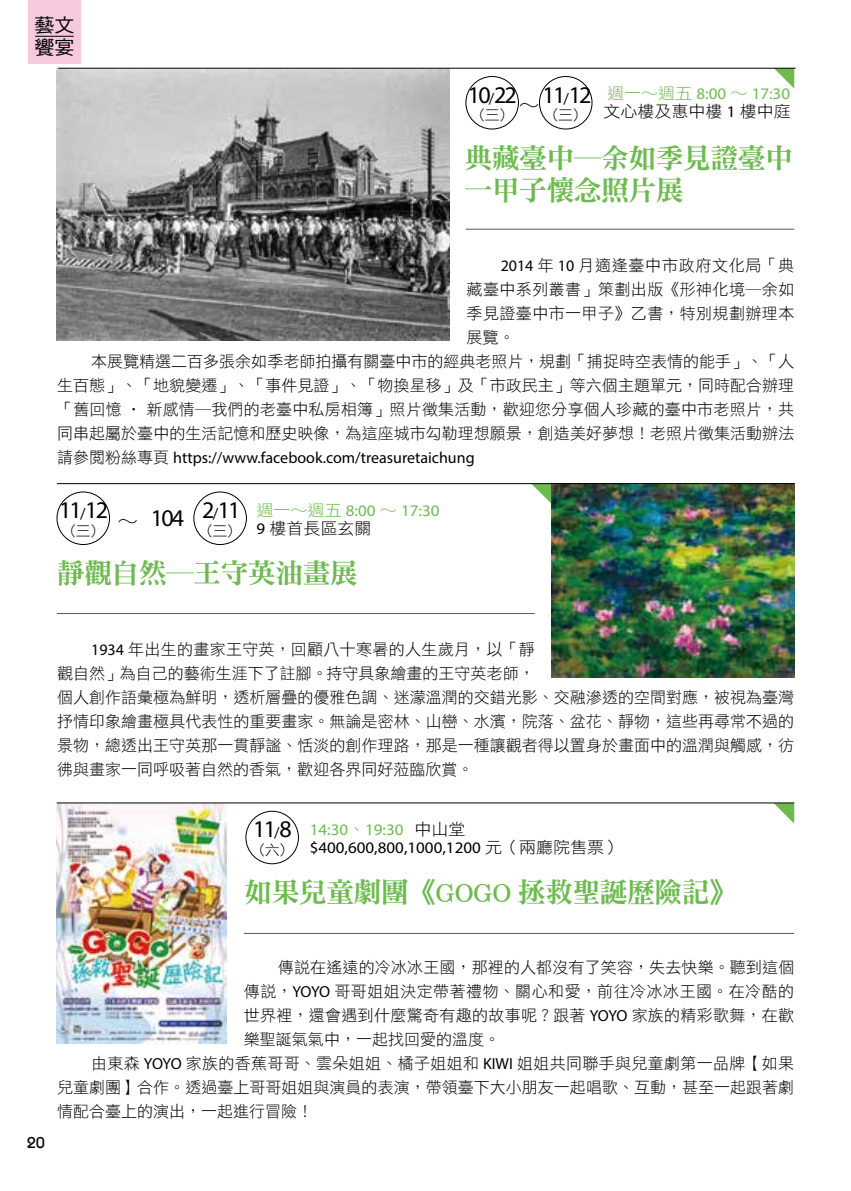
<style>
.page{position:relative;width:851px;height:1191px;background:#fff}
.page>*{position:absolute;margin:0;border:0;box-sizing:border-box;transform-origin:0 0}
.t1{font:28px/32px "DF Ming Std W9";letter-spacing:-.025em;color:#6dbb4f}
.t2{font:24px "Myriad Pro";letter-spacing:-.075em;color:#000}
.t3{font:19px/22px "DF Hei Std W5";color:#000;scale:1.05 1}
.t4{font:19px "DF Hei Std W3";color:#000;scale:1.05 1}
.t5{font:16.2px/18px "Myriad Pro";color:#000;scale:1.05 1}
.t6{font:16.2px "Myriad Pro";color:#6dbb4f;scale:1.05 1}
.t7{font:16.2px "DF Hei Std W3";color:#000;scale:1.05 1}
.t8{font:16px/24px "DF Hei Std W3";color:#000}
.t9{font:16px "DF Hei Std W3";letter-spacing:.02em;color:#000}
.t10{font:16px "Myriad Pro";color:#000}
.t11{font:16px "DF Hei Std W3";letter-spacing:.025em;color:#000}
.t12{font:16px "DF Hei Std W3";letter-spacing:.03em;color:#000}
.t13{font:16px "DF Hei Std W3";letter-spacing:.045em;color:#000}
.t14{font:15.6px "Bauhaus";color:#000}
.t15{font:14.2px "DF Hei Std W3";color:#000;scale:1.05 1}
.s1{font-size:16px}
.s2{font-family:"DF Hei Std W3"}
.s3{font-family:"Myriad Pro"}
.s4{color:#6dbb4f}
.s5{font-family:"DF Hei Std W3";color:#6dbb4f}
</style>
<div class="page">
<svg style="left:531px;top:484px;width:20px;height:19px"></svg>
<img style="left:551px;top:484px;width:243px;height:194px">
<hr style="left:57px;top:613px;width:477px;height:1px;background:#595757">
<hr style="left:57px;top:483px;width:737px;height:1px;background:#000">
<div style="left:57px;top:492px;width:53px;height:53px;border:1px solid #000;border-radius:50%"></div>
<div style="left:193px;top:492px;width:53px;height:53px;border:1px solid #000;border-radius:50%"></div>
<img style="left:57px;top:803px;width:170px;height:240px">
<hr style="left:244px;top:933px;width:550px;height:1px;background:#595757">
<svg style="left:773px;top:803px;width:21px;height:20px"></svg>
<div style="left:245px;top:811px;width:54px;height:53px;border:1px solid #000;border-radius:50%"></div>
<img style="left:57px;top:68px;width:392px;height:273px">
<hr style="left:466px;top:229px;width:328px;height:1px;background:#595757">
<svg style="left:774px;top:69px;width:20px;height:20px"></svg>
<hr style="left:58px;top:68px;width:737px;height:1px;background:#000">
<div style="left:465px;top:76px;width:53px;height:53px;border:1px solid #000;border-radius:50%"></div>
<div style="left:539px;top:76px;width:53px;height:53px;border:1px solid #000;border-radius:50%"></div>
<hr style="left:57px;top:802px;width:737px;height:1px;background:#000">
<div style="left:28px;top:0;width:53px;height:63px;background:#f7c9dd"></div>
<hr style="left:35px;top:36px;width:39px;height:1px;background:#000">
<p class="t3" style="left:34px;top:14px;width:40px">藝文饗宴</p>
<h2 class="t2" style="left:468px;top:80px;width:125px">10<span class="s1">/</span>22 11<span class="s1">/</span>12</h2>
<p class="t15" style="left:472px;top:107px;width:39px">（三）</p>
<p class="t15" style="left:546px;top:107px;width:39px">（三）</p>
<p class="t4" style="left:519px;top:95px;width:21px">～</p>
<p class="t6" style="left:607px;top:84px;width:176px"><span class="s2">週一～週五</span> 8:00 <span class="s2">～</span> 17:30</p>
<p class="t7" style="left:603px;top:102px;width:180px">文心樓及惠中樓 <span class="s3">1</span> 樓中庭</p>
<h1 class="t1" style="left:464px;top:141px;width:330px">典藏臺中─余如季見證臺中一甲子懷念照片展</h1>
<p class="t13" style="left:500px;top:256px;width:295px"><span class="s3">2014</span> 年 <span class="s3">10</span> 月適逢臺中市政府文化局「典</p>
<p class="t11" style="left:466px;top:280px;width:329px">藏臺中系列叢書」策劃出版《形神化境―余如</p>
<p class="t11" style="left:466px;top:304px;width:329px">季見證臺中市一甲子》乙書，特別規劃辦理本</p>
<p class="t8" style="left:466px;top:324px;width:49px">展覽。</p>
<p class="t8" style="left:91px;top:348px;width:704px">本展覽精選二百多張余如季老師拍攝有關臺中市的經典老照片，規劃「捕捉時空表情的能手」、「人</p>
<p class="t8" style="left:57px;top:372px;width:738px">生百態」、「地貌變遷」、「事件見證」、「物換星移」及「市政民主」等六個主題單元，同時配合辦理</p>
<p class="t8" style="left:57px;top:396px;width:738px">「舊回憶 ‧ 新感情―我們的老臺中私房相簿」照片徵集活動，歡迎您分享個人珍藏的臺中市老照片，共</p>
<p class="t8" style="left:57px;top:420px;width:738px">同串起屬於臺中的生活記憶和歷史映像，為這座城市勾勒理想願景，創造美好夢想！老照片徵集活動辦法</p>
<p class="t10" style="left:57px;top:447px;width:419px"><span class="s2">請參閱粉絲專頁</span> https://www.facebook.com/treasuretaichung</p>
<h2 class="t2" style="left:59px;top:495px;width:50px">11<span class="s1">/</span>12</h2>
<h2 class="t2" style="left:202px;top:495px;width:40px">2<span class="s1">/</span>11</h2>
<h2 class="t2" style="left:151px;top:503px;width:35px">104</h2>
<p class="t4" style="left:118px;top:510px;width:21px">～</p>
<p class="t15" style="left:64px;top:523px;width:39px">（三）</p>
<p class="t15" style="left:200px;top:523px;width:39px">（三）</p>
<p class="t6" style="left:256px;top:500px;width:176px"><span class="s2">週一～週五</span> 8:00 <span class="s2">～</span> 17:30</p>
<p class="t7" style="left:256px;top:519px;width:111px"><span class="s3">9</span> 樓首長區玄關</p>
<h1 class="t1" style="left:57px;top:556px;width:302px">靜觀自然─王守英油畫展</h1>
<p class="t8" style="left:57px;top:637px;width:738px;text-indent:34px"><span class="s3">1934</span> 年出生的畫家王守英，回顧八十寒暑的人生歲月，以「靜<br>觀自然」為自己的藝術生涯下了註腳。持守具象繪畫的王守英老師，<br>個人創作語彙極為鮮明，透析層疊的優雅色調、迷濛溫潤的交錯光影、交融滲透的空間對應，被視為臺灣抒情印象繪畫極具代表性的重要畫家。無論是密林、山巒、水濱，院落、盆花、靜物，這些再尋常不過的景物，總透出王守英那一貫靜謐、恬淡的創作理路，那是一種讓觀者得以置身於畫面中的溫潤與觸感，彷彿與畫家一同呼吸著自然的香氣，歡迎各界同好蒞臨欣賞。</p>
<h2 class="t2" style="left:253px;top:814px;width:40px">11<span class="s1">/</span>8</h2>
<p class="t15" style="left:253px;top:842px;width:39px">（六）</p>
<p class="t5" style="left:309px;top:820px;width:298px"><span class="s4">14:30</span><span class="s5">、</span><span class="s4">19:30</span> <span class="s2">中山堂</span>$400,600,800,1000,1200 <span class="s2">元（兩廳院售票）</span></p>
<h1 class="t1" style="left:244px;top:876px;width:494px">如果兒童劇團《GOGO 拯救聖誕歷險記》</h1>
<p class="t14" style="left:27px;top:1133px;width:19px">20</p>
<p class="t8" style="left:278px;top:955px;width:518px">傳說在遙遠的冷冰冰王國，那裡的人都沒有了笑容，失去快樂。聽到這個</p>
<p class="t12" style="left:244px;top:983px;width:551px">傳說，<span class="s3">YOYO</span> 哥哥姐姐決定帶著禮物、關心和愛，前往冷冰冰王國。在冷酷的</p>
<p class="t9" style="left:244px;top:1007px;width:551px">世界裡，還會遇到什麼驚奇有趣的故事呢？跟著 <span class="s3">YOYO</span> 家族的精彩歌舞，在歡</p>
<p class="t8" style="left:244px;top:1027px;width:257px">樂聖誕氣氣中，一起找回愛的溫度。</p>
<p class="t9" style="left:91px;top:1055px;width:704px">由東森 <span class="s3">YOYO</span> 家族的香蕉哥哥、雲朵姐姐、橘子姐姐和 <span class="s3">KIWI</span> 姐姐共同聯手與兒童劇第一品牌【如果</p>
<p class="t8" style="left:57px;top:1075px;width:738px">兒童劇團】合作。透過臺上哥哥姐姐與演員的表演，帶領臺下大小朋友一起唱歌、互動，甚至一起跟著劇</p>
<p class="t8" style="left:57px;top:1099px;width:257px">情配合臺上的演出，一起進行冒險！</p>
</div>
